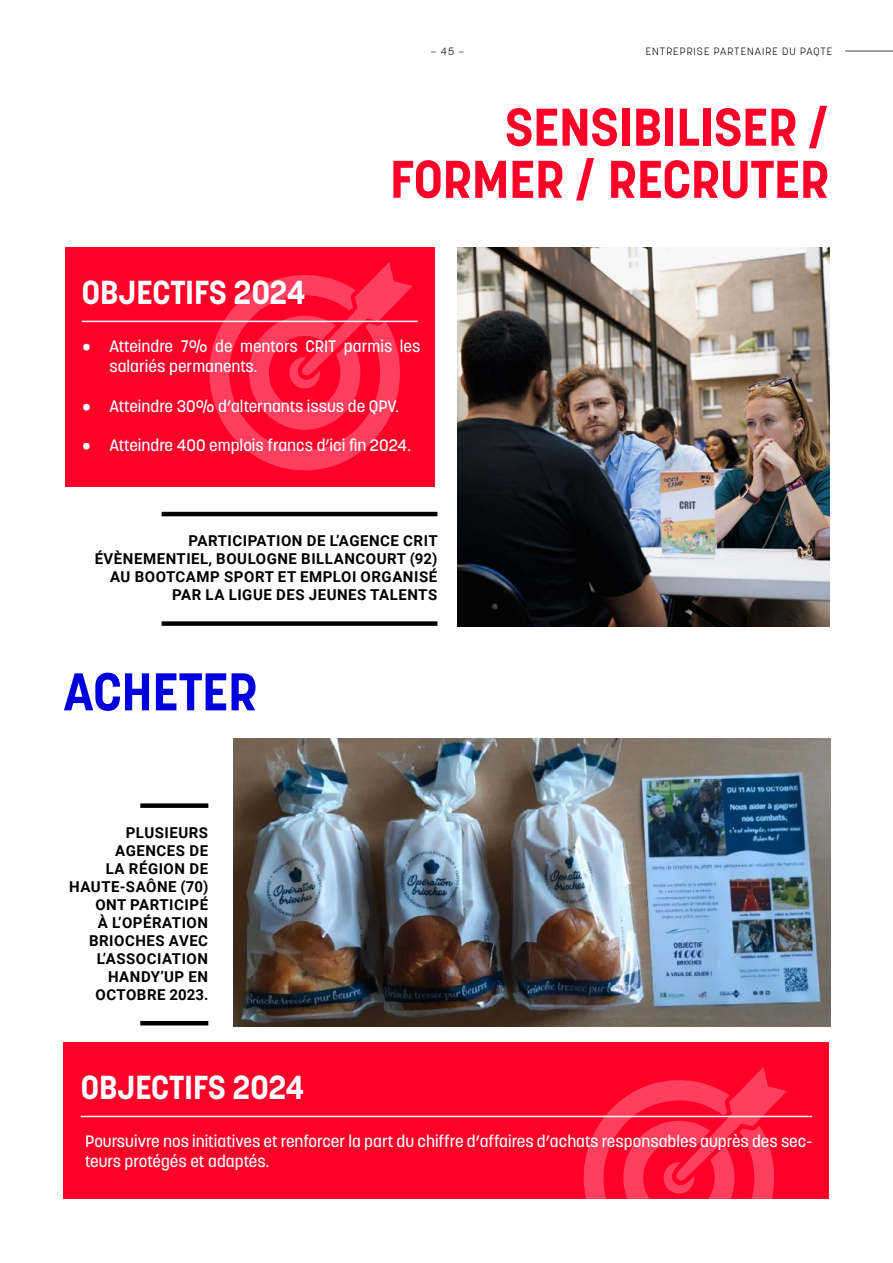
<style>
.page{position:relative;width:893px;height:1263px;background:#fff}
.page>*{position:absolute;margin:0;border:0;box-sizing:border-box;transform-origin:0 0}
.t1{font:700 52.5px/52.2px "Korolev";color:#ff0029;text-align:right}
.t2{font:700 52.5px "Korolev";color:#0000de}
.t3{font:700 33px "Korolev";color:#fff}
.t4{font:500 16.5px/19.8px "Korolev";color:#fff}
.t5{font:700 15px/18px "Roboto";letter-spacing:.035em;color:#000;text-align:right}
.t6{font:300 10.5px "Korolev";letter-spacing:.1em;color:#000}
</style>
<div class="page">
<hr style="left:845px;top:51px;width:48px;height:1px;background:#46465a">
<div style="left:65px;top:248px;width:370px;height:239px;background:#ff0029"></div>
<hr style="left:82px;top:321px;width:336px;height:1px;background:#fff">
<svg style="left:199px;top:262px;width:213px;height:209px"></svg>
<div style="left:64px;top:1043px;width:765px;height:156px;background:#ff0029"></div>
<hr style="left:81px;top:1116px;width:731px;height:1px;background:#fff">
<svg style="left:573px;top:1067px;width:214px;height:132px"></svg>
<hr style="left:162px;top:512px;width:275px;height:4px;background:#000">
<div style="left:162px;top:621px;width:275px;height:5px;background:#000"></div>
<img style="left:457px;top:247px;width:372px;height:379px">
<div style="left:140px;top:803px;width:68px;height:5px;background:#000"></div>
<hr style="left:140px;top:1021px;width:68px;height:4px;background:#000">
<img style="left:234px;top:739px;width:596px;height:287px">
<p class="t6" style="left:431px;top:44px;width:35px">— 45 —</p>
<p class="t6" style="left:646px;top:44px;width:188px">ENTREPRISE PARTENAIRE DU PAQTE</p>
<h2 class="t3" style="left:82px;top:271px;width:225px">OBJECTIFS 2024</h2>
<h1 class="t1" style="left:390px;top:101px;width:441px">SENSIBILISER /<br>FORMER / RECRUTER</h1>
<p class="t4" style="left:109px;top:336px;width:313px;text-indent:-27px">• Atteindre 7% de mentors CRIT parmis les salariés permanents.</p>
<p class="t4" style="left:82px;top:396px;width:318px">• Atteindre 30% d’alternants issus de QPV.</p>
<p class="t4" style="left:82px;top:435px;width:330px">• Atteindre 400 emplois francs d’ici fin 2024.</p>
<p class="t5" style="left:95px;top:531px;width:344px">PARTICIPATION DE L’AGENCE CRIT ÉVÈNEMENTIEL, BOULOGNE BILLANCOURT (92)<br>AU BOOTCAMP SPORT ET EMPLOI ORGANISÉ PAR LA LIGUE DES JEUNES TALENTS</p>
<h1 class="t2" style="left:64px;top:659px;width:195px">ACHETER</h1>
<p class="t5" style="left:69px;top:823px;width:141px">PLUSIEURS<br>AGENCES DE<br>LA RÉGION DE<br>HAUTE-SAÔNE (70)<br>ONT PARTICIPÉ<br>À L’OPÉRATION<br>BRIOCHES AVEC<br>L’ASSOCIATION<br>HANDY’UP EN<br>OCTOBRE 2023.</p>
<h2 class="t3" style="left:81px;top:1066px;width:225px">OBJECTIFS 2024</h2>
<p class="t4" style="left:85px;top:1131px;width:729px">Poursuivre nos initiatives et renforcer la part du chiffre d’affaires d’achats responsables auprès des sec&shy;teurs protégés et adaptés.</p>
</div>
